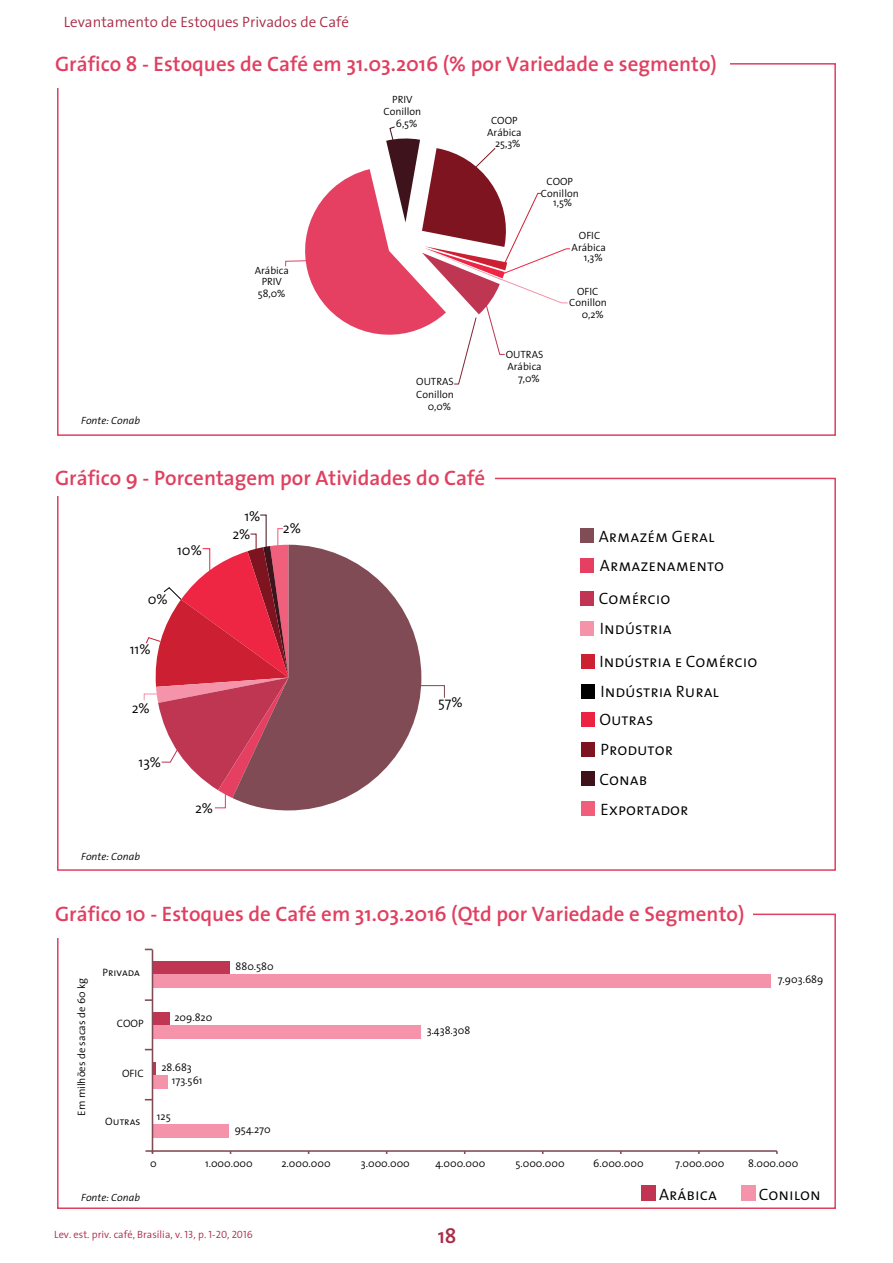
<style>
.page{position:relative;width:893px;height:1263px;background:#fff}
.page>*{position:absolute;margin:0;border:0;box-sizing:border-box;transform-origin:0 0}
.t1{font:600 21px "The Sans 6";color:#e03f60}
.t2{font:600 21px "The Sans 6";color:#aa2c47}
.t3{font:16.5px/29.7px "The Sans 4 Semi Light Caps";color:#000}
.t4{font:300 15px "The Sans 4";color:#aa2c47}
.t5{font:300 14.25px/18.6px "The Sans 4";color:#000}
.t6{font:300 10.65px "The Sans 4";color:#000}
.t7{font:10.65px "The Sans 4 Semi Light Caps";color:#000}
.t8{font:300 10.5px/21.6px "The Sans 4";color:#000;text-align:center}
.t9{font:300 10.5px "The Sans 4";color:#aa2c47}
.t10{font:italic 300 10.5px "The Sans 4";color:#000}
.s1{font-family:"The Sans 4 Semi Light Caps";font-weight:400}
</style>
<div class="page">
<svg style="left:285px;top:126px;width:285px;height:259px"></svg>
<div style="left:395px;top:345px;width:11px;height:22px;background:#fff"></div>
<svg style="left:269px;top:545px;width:152px;height:265px;fill:#804b55"></svg>
<svg style="left:413px;top:685px;width:32px;height:14px"></svg>
<svg style="left:143px;top:514px;width:146px;height:295px"></svg>
<div style="left:580px;top:558px;width:14px;height:15px;background:#e63f62"></div>
<div style="left:580px;top:528px;width:14px;height:15px;background:#804c56"></div>
<div style="left:580px;top:621px;width:14px;height:14px;background:#f493aa"></div>
<div style="left:580px;top:591px;width:14px;height:14px;background:#c13553"></div>
<div style="left:581px;top:684px;width:13px;height:14px;background:#000"></div>
<div style="left:581px;top:654px;width:13px;height:14px;background:#ce2033"></div>
<div style="left:581px;top:742px;width:13px;height:14px;background:#7e1421"></div>
<div style="left:581px;top:712px;width:13px;height:14px;background:#ed2243"></div>
<div style="left:581px;top:801px;width:13px;height:15px;background:#f15e7c"></div>
<div style="left:581px;top:771px;width:13px;height:15px;background:#3f121a"></div>
<div style="left:153px;top:961px;width:77px;height:13px;background:#bf3653"></div>
<div style="left:153px;top:1012px;width:17px;height:13px;background:#bf3653"></div>
<svg style="left:153px;top:1063px;width:3px;height:13px"></svg>
<svg style="left:153px;top:1111px;width:1px;height:13px"></svg>
<div style="left:153px;top:974px;width:618px;height:13px;background:#f493aa"></div>
<div style="left:153px;top:1025px;width:268px;height:13px;background:#f493aa"></div>
<div style="left:153px;top:1076px;width:15px;height:13px;background:#f493aa"></div>
<div style="left:153px;top:1124px;width:76px;height:13px;background:#f493aa"></div>
<hr style="left:152px;top:950px;width:1px;height:203px;background:#804b55">
<svg style="left:145px;top:999px;width:7px;height:2px"></svg>
<hr style="left:152px;top:1150px;width:625px;height:2px;background:#804b55">
<svg style="left:145px;top:1150px;width:8px;height:4px"></svg>
<div style="left:641px;top:1185px;width:15px;height:16px;background:#c13553"></div>
<div style="left:741px;top:1185px;width:15px;height:16px;background:#f493aa"></div>
<p class="t4" style="left:64px;top:9px;width:287px">Levantamento de Estoques Privados de Café</p>
<p class="t1" style="left:55px;top:46px;width:663px">Gráfico 8 - Estoques de Café em 31.03.2016 (% por Variedade e segmento)</p>
<p class="t10" style="left:81px;top:412px;width:60px">Fonte: Conab</p>
<p class="t8" style="left:255px;top:264px;width:36px;line-height:11.2px">Arábica<br>PRIV<br>58,0%</p>
<p class="t8" style="left:392px;top:88px;width:22px">PRIV</p>
<p class="t8" style="left:396px;top:112px;width:23px">6,5%</p>
<p class="t8" style="left:384px;top:100px;width:39px">Conillon</p>
<p class="t8" style="left:416px;top:371px;width:39px">OUTRAS</p>
<p class="t8" style="left:428px;top:396px;width:25px">0,0%</p>
<p class="t8" style="left:416px;top:383px;width:39px">Conillon</p>
<p class="t8" style="left:491px;top:109px;width:31px;line-height:22.8px">COOP<br>25,3%</p>
<p class="t8" style="left:487px;top:121px;width:36px">Arábica</p>
<p class="t8" style="left:547px;top:170px;width:28px">COOP<br>1,5%</p>
<p class="t8" style="left:572px;top:236px;width:36px">Arábica</p>
<p class="t8" style="left:541px;top:182px;width:39px">Conillon</p>
<p class="t8" style="left:579px;top:224px;width:25px">OFIC<br>1,3%</p>
<p class="t8" style="left:569px;top:291px;width:39px">Conillon</p>
<p class="t8" style="left:577px;top:280px;width:28px;line-height:22.2px">OFIC<br>0,2%</p>
<p class="t8" style="left:506px;top:343px;width:39px">OUTRAS</p>
<p class="t8" style="left:518px;top:368px;width:23px">7,0%</p>
<p class="t8" style="left:507px;top:356px;width:36px">Arábica</p>
<p class="t1" style="left:55px;top:461px;width:432px">Gráfico 9 - Porcentagem por Atividades do Café</p>
<p class="t5" style="left:177px;top:540px;width:26px">10%</p>
<p class="t5" style="left:148px;top:590px;width:22px">0%</p>
<p class="t5" style="left:130px;top:639px;width:22px">11%</p>
<p class="t5" style="left:132px;top:698px;width:20px">2%</p>
<p class="t5" style="left:139px;top:752px;width:24px">13%</p>
<p class="t10" style="left:81px;top:848px;width:60px">Fonte: Conab</p>
<p class="t5" style="left:195px;top:798px;width:20px">2%</p>
<p class="t5" style="left:232px;top:506px;width:30px;text-indent:12px">1%<br>2%</p>
<p class="t5" style="left:283px;top:518px;width:20px">2%</p>
<p class="t5" style="left:438px;top:692px;width:26px">57%</p>
<p class="t3" style="left:599px;top:521px;width:127px">Armazém Geral<br>Armazenamento</p>
<p class="t3" style="left:599px;top:583px;width:74px">Comércio<br>Indústria</p>
<p class="t3" style="left:599px;top:646px;width:159px">Indústria e Comércio<br>Indústria Rural</p>
<p class="t3" style="left:599px;top:704px;width:91px">Outras<br>Produtor<br>Conab<br>Exportador</p>
<p class="t1" style="left:55px;top:897px;width:691px">Gráfico 10 - Estoques de Café em 31.03.2016 (Qtd por Variedade e Segmento)</p>
<p class="t6" style="left:73px;top:1116px;width:139px;rotate:-90deg">Em milhões de sacas de 60 kg</p>
<p class="t7" style="left:103px;top:963px;width:39px">Privada</p>
<p class="t7" style="left:117px;top:1014px;width:28px">COOP</p>
<p class="t6" style="left:174px;top:1008px;width:39px">209.820</p>
<p class="t7" style="left:122px;top:1064px;width:23px">OFIC</p>
<p class="t7" style="left:105px;top:1112px;width:37px">Outras</p>
<p class="t6" style="left:161px;top:1059px;width:32px">28.683</p>
<p class="t6" style="left:172px;top:1072px;width:32px">173.561</p>
<p class="t6" style="left:157px;top:1108px;width:15px">125</p>
<p class="t6" style="left:236px;top:958px;width:40px">880.580</p>
<p class="t6" style="left:235px;top:1121px;width:38px">954.270</p>
<p class="t6" style="left:427px;top:1021px;width:45px">3.438.308</p>
<p class="t6" style="left:778px;top:971px;width:47px">7.903.689</p>
<p class="t10" style="left:81px;top:1189px;width:60px">Fonte: Conab</p>
<p class="t6" style="left:150px;top:1155px;width:8px">0</p>
<p class="t6" style="left:205px;top:1155px;width:49px">1.000.000</p>
<p class="t6" style="left:281px;top:1155px;width:51px">2.000.000</p>
<p class="t6" style="left:361px;top:1155px;width:51px">3.000.000</p>
<p class="t6" style="left:435px;top:1155px;width:51px">4.000.000</p>
<p class="t6" style="left:515px;top:1155px;width:51px">5.000.000</p>
<p class="t6" style="left:593px;top:1155px;width:52px">6.000.000</p>
<p class="t6" style="left:675px;top:1155px;width:51px">7.000.000</p>
<p class="t6" style="left:748px;top:1155px;width:52px">8.000.000</p>
<p class="t3" style="left:659px;top:1179px;width:59px">Arábica</p>
<p class="t3" style="left:759px;top:1179px;width:64px">Conilon</p>
<p class="t9" style="left:54px;top:1226px;width:200px">Lev. est. priv. café, Brasília, v. <span class="s1">13,</span> p. <span class="s1">1-20</span>, <span class="s1">2016</span></p>
<p class="t2" style="left:438px;top:1218px;width:20px">18</p>
</div>
